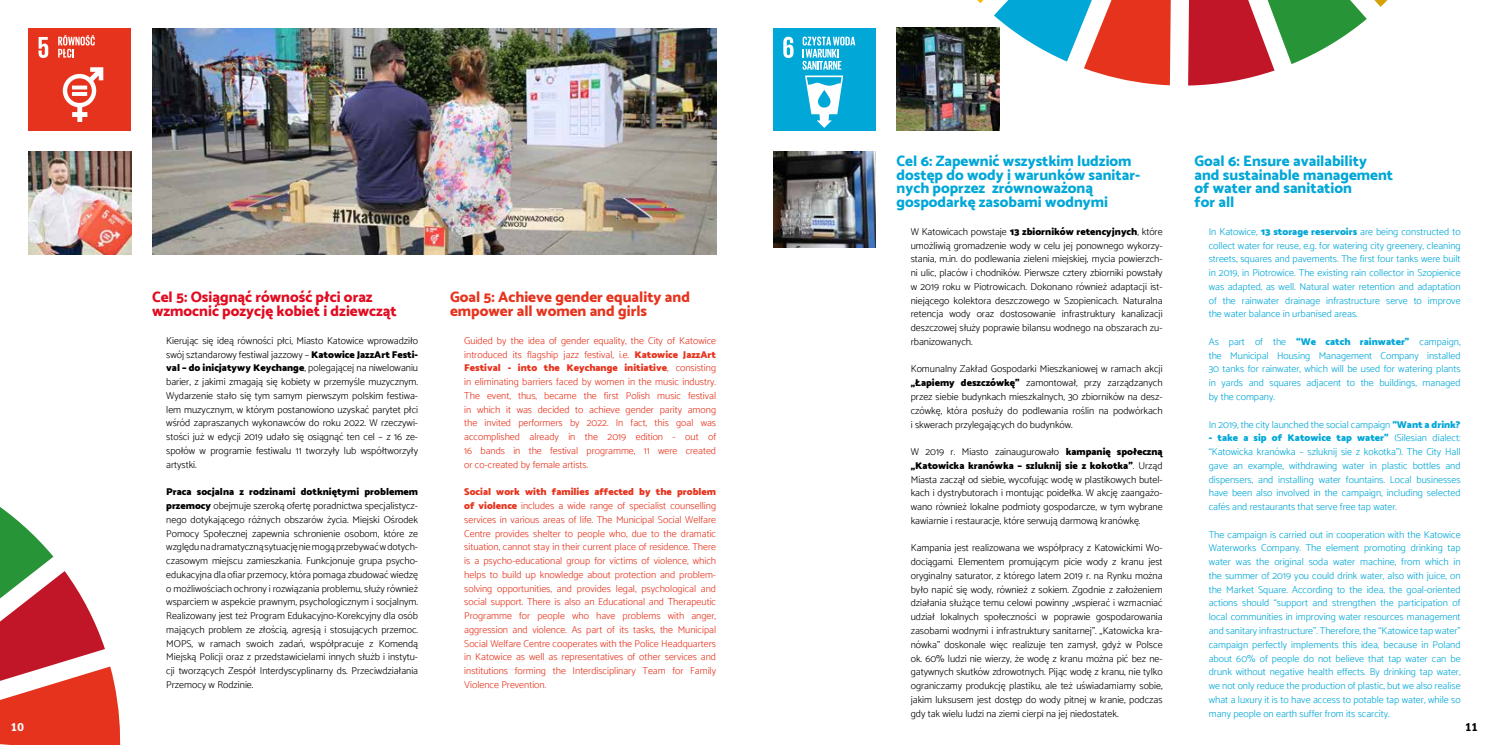
<style>
.page{position:relative;width:1489px;height:745px;background:#fff}
.page>*{position:absolute;margin:0;border:0;box-sizing:border-box;transform-origin:0 0}
.t1{font:800 15px/13.8px "Catamaran";color:#00a7d7}
.t2{font:800 15px/13.8px "Catamaran";color:#e20b20}
.t3{font:800 15px/13.8px "Catamaran";color:#e6331d}
.t4{font:800 11.25px "Sarabun";color:#fff}
.t5{font:800 11.25px "Sarabun";color:#000}
.t6{font:300 10px/13.8px "Catamaran";color:#000;text-align:justify}
.t7{font:300 10px/13.8px "Catamaran";color:#00a7d7;text-align:justify}
.t8{font:300 10px/13.8px "Catamaran";color:#e6331d;text-align:justify}
.s1{font-weight:900}
</style>
<div class="page">
<div style="left:772px;top:28px;width:103px;height:103px;background:#00a7d7"></div>
<svg style="left:783px;top:37px;width:10px;height:21px"></svg>
<svg style="left:802px;top:37px;width:53px;height:91px"></svg>
<div style="left:28px;top:28px;width:103px;height:103px;background:#e6331d"></div>
<svg style="left:39px;top:37px;width:9px;height:21px"></svg>
<svg style="left:63px;top:67px;width:40px;height:55px"></svg>
<svg style="left:72px;top:85px;width:15px;height:4px"></svg>
<hr style="left:72px;top:92px;width:15px;height:4px;background:#fff">
<svg style="left:58px;top:35px;width:37px;height:23px"></svg>
<img style="left:29px;top:151px;width:102px;height:103px">
<img style="left:773px;top:151px;width:102px;height:96px">
<img style="left:896px;top:28px;width:103px;height:102px">
<img style="left:152px;top:29px;width:564px;height:225px">
<svg style="left:1188px;top:0;width:200px;height:85px"></svg>
<svg style="left:927px;top:0;width:244px;height:85px"></svg>
<svg style="left:0;top:507px;width:121px;height:237px"></svg>
<h1 class="t2" style="left:152px;top:290px;width:246px">Cel 5: Osiągnąć równość płci oraz wzmocnić pozycję kobiet i dziewcząt</h1>
<p class="t6" style="left:166px;top:333px;width:253px">Kierując się ideą równości płci, Miasto Katowice wprowadziło swój sztandarowy festiwal jazzowy – <span class="s1">Katowice JazzArt Festi&shy;val – do inicjatywy Keychange</span>, polegającej na niwelowaniu barier, z jakimi zmagają się kobiety w przemyśle muzycznym.<br>Wydarzenie stało się tym samym pierwszym polskim festiwa&shy;lem muzycznym, w którym postanowiono uzyskać parytet płci wśród zapraszanych wykonawców do roku 2022. W rzeczywi&shy;stości już w edycji 2019 udało się osiągnąć ten cel – z 16 ze&shy;społów w programie festiwalu 11 tworzyły lub współtworzyły artystki.</p>
<p class="t6" style="left:166px;top:484px;width:253px"><span class="s1">Praca socjalna z rodzinami dotkniętymi problemem przemocy</span> obejmuje szeroką ofertę poradnictwa specjalistycz&shy;nego dotykającego różnych obszarów życia. Miejski Ośrodek Pomocy Społecznej zapewnia schronienie osobom, które ze względu na dramatyczną sytuację nie mogą przebywać w dotych&shy;czasowym miejscu zamieszkania. Funkcjonuje grupa psycho&shy;edukacyjna dla ofiar przemocy, która pomaga zbudować wiedzę o możliwościach ochrony i rozwiązania problemu, służy również wsparciem w aspekcie prawnym, psychologicznym i socjalnym.<br>Realizowany jest też Program Edukacyjno-Korekcyjny dla osób mających problem ze złością, agresją i stosujących przemoc.<br>MOPS, w ramach swoich zadań, współpracuje z Komendą Miejską Policji oraz z przedstawicielami innych służb i instytu&shy;cji tworzących Zespół Interdyscyplinarny ds. Przeciwdziałania Przemocy w Rodzinie.</p>
<h1 class="t3" style="left:450px;top:290px;width:241px">Goal 5: Achieve gender equality and empower all women and girls</h1>
<p class="t8" style="left:464px;top:333px;width:253px">Guided by the idea of gender equality, the City of Katowice introduced its flagship jazz festival, i.e. <span class="s1">Katowice JazzArt Festival - into the Keychange initiative</span>, consisting in eliminating barriers faced by women in the music industry.<br>The event, thus, became the first Polish music festival in which it was decided to achieve gender parity among the invited performers by 2022. In fact, this goal was accomplished already in the 2019 edition - out of 16 bands in the festival programme, 11 were created or co-created by female artists.</p>
<p class="t8" style="left:464px;top:484px;width:253px"><span class="s1">Social work with families affected by the problem of violence</span> includes a wide range of specialist counselling services in various areas of life. The Municipal Social Welfare Centre provides shelter to people who, due to the dramatic situation, cannot stay in their current place of residence. There is a psycho-educational group for victims of violence, which helps to build up knowledge about protection and problem&shy;solving opportunities, and provides legal, psychological and social support. There is also an Educational and Therapeutic Programme for people who have problems with anger, aggression and violence. As part of its tasks, the Municipal Social Welfare Centre cooperates with the Police Headquarters in Katowice as well as representatives of other services and institutions forming the Interdisciplinary Team for Family Violence Prevention.</p>
<h1 class="t1" style="left:896px;top:154px;width:245px">Cel 6: Zapewnić wszystkim ludziom dostęp do wody i warunków sanitar&shy;nych poprzez zrównoważoną gospodarkę zasobami wodnymi</h1>
<p class="t6" style="left:910px;top:224px;width:253px">W Katowicach powstaje <span class="s1">13 zbiorników retencyjnych</span>, które umożliwią gromadzenie wody w celu jej ponownego wykorzy&shy;stania, m.in. do podlewania zieleni miejskiej, mycia powierzch&shy;ni ulic, placów i chodników. Pierwsze cztery zbiorniki powstały w 2019 roku w Piotrowicach. Dokonano również adaptacji ist&shy;niejącego kolektora deszczowego w Szopienicach. Naturalna retencja wody oraz dostosowanie infrastruktury kanalizacji deszczowej służy poprawie bilansu wodnego na obszarach zu&shy;rbanizowanych.</p>
<p class="t6" style="left:910px;top:362px;width:253px">Komunalny Zakład Gospodarki Mieszkaniowej w ramach akcji <span class="s1">„Łapiemy deszczówkę”</span> zamontował, przy zarządzanych przez siebie budynkach mieszkalnych, 30 zbiorników na desz&shy;czówkę, która posłuży do podlewania roślin na podwórkach i skwerach przylegających do budynków.</p>
<p class="t6" style="left:910px;top:444px;width:253px">W 2019 r. Miasto zainaugurowało <span class="s1">kampanię społeczną „Katowicka kranówka – szluknij sie z kokotka”</span>. Urząd Miasta zaczął od siebie, wycofując wodę w plastikowych butel&shy;kach i dystrybutorach i montując poidełka. W akcję zaangażo&shy;wano również lokalne podmioty gospodarcze, w tym wybrane kawiarnie i restauracje, które serwują darmową kranówkę.</p>
<p class="t6" style="left:910px;top:540px;width:253px">Kampania jest realizowana we współpracy z Katowickimi Wo&shy;dociągami. Elementem promującym picie wody z kranu jest oryginalny saturator, z którego latem 2019 r. na Rynku można było napić się wody, również z sokiem. Zgodnie z założeniem działania służące temu celowi powinny „wspierać i wzmacniać udział lokalnych społeczności w poprawie gospodarowania zasobami wodnymi i infrastruktury sanitarnej”. „Katowicka kra&shy;nówka” doskonale więc realizuje ten zamysł, gdyż w Polsce ok. 60% ludzi nie wierzy, że wodę z kranu można pić bez ne&shy;gatywnych skutków zdrowotnych. Pijąc wodę z kranu, nie tylko ograniczamy produkcję plastiku, ale też uświadamiamy sobie, jakim luksusem jest dostęp do wody pitnej w kranie, podczas gdy tak wielu ludzi na ziemi cierpi na jej niedostatek.</p>
<h1 class="t1" style="left:1194px;top:154px;width:200px">Goal 6: Ensure availability and sustainable management of water and sanitation<br>for all</h1>
<p class="t7" style="left:1208px;top:224px;width:253px">In Katowice, <span class="s1">13 storage reservoirs</span> are being constructed to collect water for reuse, e.g. for watering city greenery, cleaning streets, squares and pavements. The first four tanks were built in 2019, in Piotrowice. The existing rain collector in Szopienice was adapted, as well. Natural water retention and adaptation of the rainwater drainage infrastructure serve to improve the water balance in urbanised areas.</p>
<p class="t7" style="left:1208px;top:334px;width:253px">As part of the <span class="s1">“We catch rainwater”</span> campaign, the Municipal Housing Management Company installed 30 tanks for rainwater, which will be used for watering plants in yards and squares adjacent to the buildings, managed by the company.</p>
<p class="t7" style="left:1208px;top:417px;width:253px">In 2019, the city launched the social campaign <span class="s1">“Want a drink?</span></p>
<p class="t7" style="left:1208px;top:430px;width:253px"><span class="s1">- take a sip of Katowice tap water”</span> (Silesian dialect: “Katowicka kranówka – szluknij sie z kokotka”). The City Hall gave an example, withdrawing water in plastic bottles and dispensers, and installing water fountains. Local businesses have been also involved in the campaign, including selected cafés and restaurants that serve free tap water.</p>
<p class="t7" style="left:1208px;top:527px;width:253px">The campaign is carried out in cooperation with the Katowice Waterworks Company. The element promoting drinking tap water was the original soda water machine, from which in the summer of 2019 you could drink water, also with juice, on the Market Square. According to the idea, the goal-oriented actions should “support and strengthen the participation of local communities in improving water resources management and sanitary infrastructure”. Therefore, the “Katowice tap water” campaign perfectly implements this idea, because in Poland about 60% of people do not believe that tap water can be drunk without negative health effects. By drinking tap water, we not only reduce the production of plastic, but we also realise what a luxury it is to have access to potable tap water, while so many people on earth suffer from its scarcity.</p>
<p class="t4" style="left:11px;top:720px;width:14px">10</p>
<p class="t5" style="left:1464px;top:720px;width:14px">11</p>
</div>
